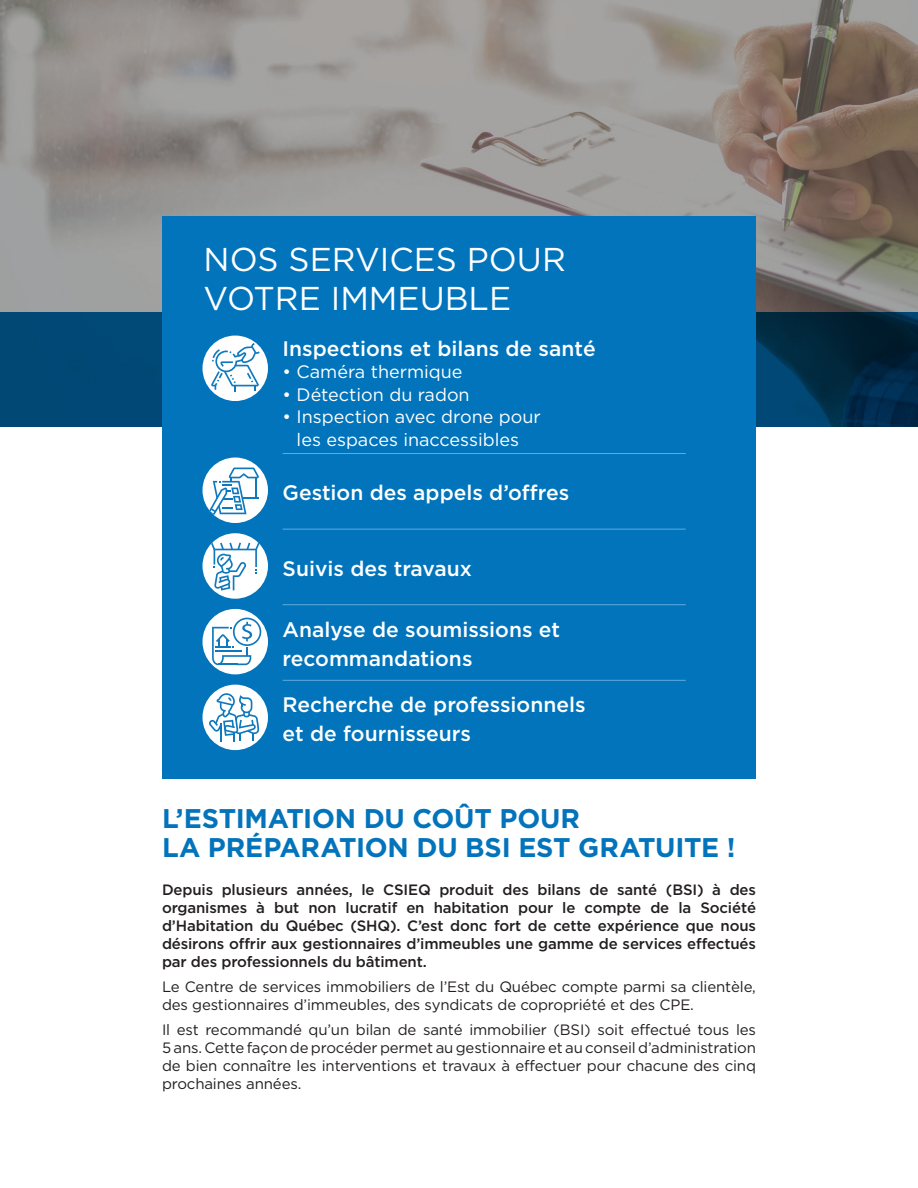
<style>
.page{position:relative;width:918px;height:1188px;background:#fff}
.page>*{position:absolute;margin:0;border:0;box-sizing:border-box;transform-origin:0 0}
.t1{font:33px/39px "Gotham HTF";color:#fff}
.t2{font:700 27px/28.5px "Gotham";letter-spacing:-.01em;color:#0374bb}
.t3{font:500 21px/28.7px "Gotham HTF";color:#fff}
.t4{font:18px/22.5px "Gotham HTF";color:#fff;text-align:center}
.t5{font:15px/18px "Gotham HTF";letter-spacing:-.01em;color:#231f20}
.t6{font:500 15px/18px "Gotham HTF";letter-spacing:-.01em;color:#231f20;text-align:justify}
</style>
<div class="page">
<img style="left:0;top:0;width:918px;height:312px">
<svg style="left:0;top:312px;width:918px;height:115px;background:#003b60"></svg>
<div style="left:162px;top:216px;width:594px;height:563px;background:#0174bc"></div>
<hr style="left:283px;top:453px;width:403px;height:1px;background:#5facdf">
<hr style="left:283px;top:529px;width:403px;height:1px;background:#5facdf">
<hr style="left:283px;top:604px;width:403px;height:1px;background:#5facdf">
<hr style="left:283px;top:680px;width:403px;height:1px;background:#5facdf">
<div style="left:203px;top:336px;width:65px;height:65px;background:#fff;border-radius:50%"></div>
<svg style="left:211px;top:343px;width:49px;height:48px"></svg>
<div style="left:203px;top:458px;width:65px;height:65px;background:#fff;border-radius:50%"></div>
<svg style="left:209px;top:468px;width:50px;height:47px"></svg>
<div style="left:203px;top:533px;width:65px;height:66px;background:#fff;border-radius:50%"></div>
<svg style="left:211px;top:543px;width:49px;height:48px"></svg>
<div style="left:203px;top:609px;width:65px;height:65px;background:#fff;border-radius:50%"></div>
<svg style="left:212px;top:618px;width:49px;height:47px"></svg>
<div style="left:203px;top:685px;width:65px;height:65px;background:#fff;border-radius:50%"></div>
<svg style="left:209px;top:693px;width:50px;height:49px"></svg>
<h1 class="t1" style="left:204px;top:240px;width:364px">NOS SERVICES POUR<br>VOTRE IMMEUBLE</h1>
<h3 class="t3" style="left:283px;top:334px;width:315px">Inspections et bilans de santé</h3>
<p class="t4" style="left:283px;top:360px;width:181px">• Caméra thermique</p>
<p class="t4" style="left:283px;top:383px;width:189px">• Détection du radon</p>
<p class="t4" style="left:283px;top:405px;width:260px">• Inspection avec drone pour les espaces inaccessibles</p>
<h3 class="t3" style="left:283px;top:478px;width:288px">Gestion des appels d’offres</h3>
<h3 class="t3" style="left:283px;top:553px;width:191px">Suivis des travaux</h3>
<h3 class="t3" style="left:283px;top:615px;width:279px">Analyse de soumissions et recommandations</h3>
<h3 class="t3" style="left:283px;top:690px;width:305px">Recherche de professionnels et de fournisseurs</h3>
<h2 class="t2" style="left:162px;top:804px;width:575px">L’ESTIMATION DU COÛT POUR<br>LA PRÉPARATION DU BSI EST GRATUITE !</h2>
<p class="t6" style="left:162px;top:880px;width:596px">Depuis plusieurs années, le CSIEQ produit des bilans de santé (BSI) à des organismes à but non lucratif en habitation pour le compte de la Société d’Habitation du Québec (SHQ). C’est donc fort de cette expérience que nous désirons offrir aux gestionnaires d’immeubles une gamme de services effectués par des professionnels du bâtiment.</p>
<p class="t5" style="left:162px;top:977px;width:595px">Le Centre de services immobiliers de l’Est du Québec compte parmi sa clientèle, des gestionnaires d’immeubles, des syndicats de copropriété et des CPE.</p>
<p class="t5" style="left:162px;top:1020px;width:596px;text-align:justify">Il est recommandé qu’un bilan de santé immobilier (BSI) soit effectué tous les 5 ans. Cette façon de procéder permet au gestionnaire et au conseil d’administration de bien connaître les interventions et travaux à effectuer pour chacune des cinq prochaines années.</p>
</div>
